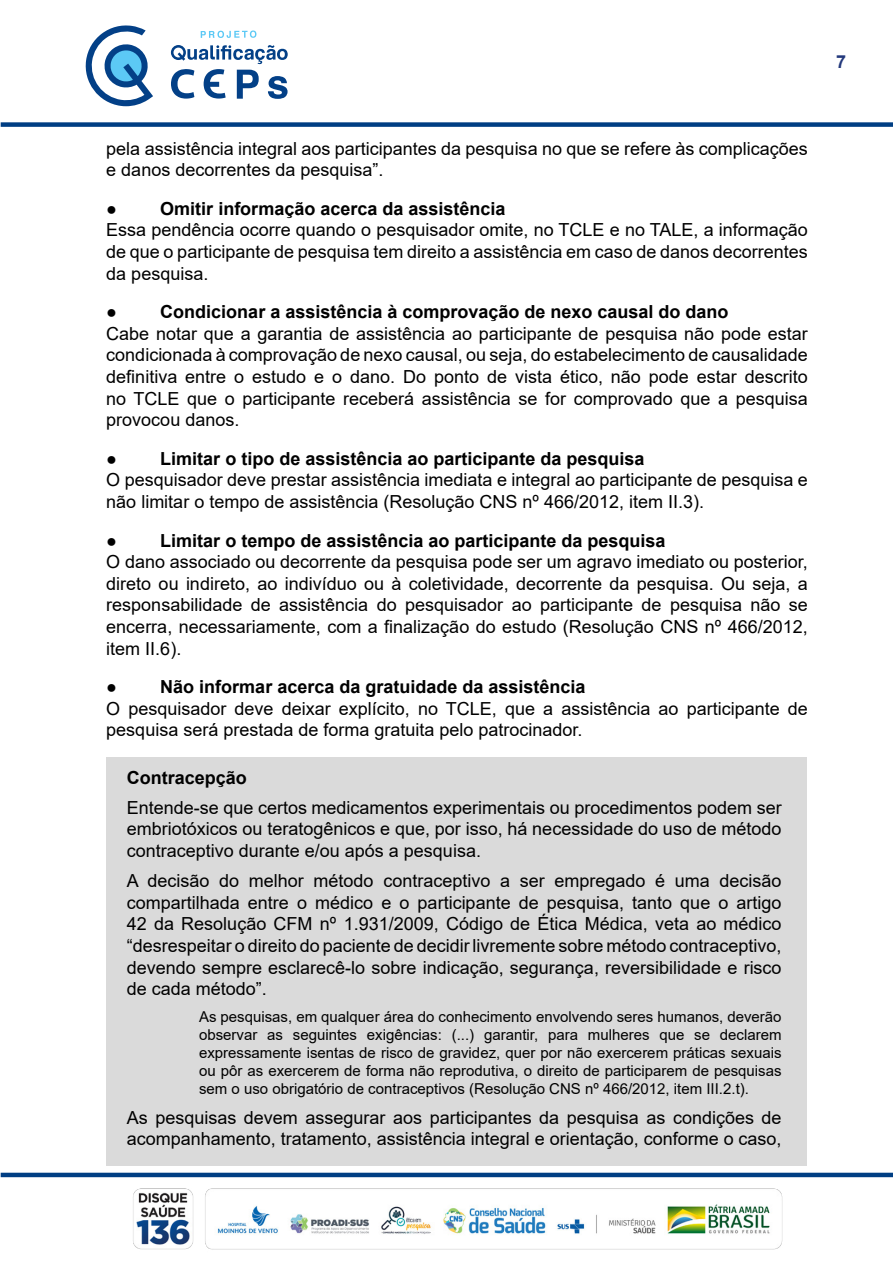
<style>
.page{position:relative;width:893px;height:1263px;background:#fff}
.page>*{position:absolute;margin:0;border:0;box-sizing:border-box;transform-origin:0 0}
.t1{font:18px/21.6px "Arial";color:#000}
.t2{font:700 18px "Arial";color:#000}
.t3{font:700 18px "Arial";color:#23397c}
.t4{font:15px/18px "Arial";color:#000;text-align:justify}
.s1{font-weight:700}
</style>
<div class="page">
<img style="left:107px;top:1172px;width:702px;height:78px">
<div style="left:1px;top:122px;width:892px;height:5px;background:#003e83"></div>
<hr style="left:1px;top:1173px;width:892px;height:4px;background:#003e83">
<svg style="left:85px;top:25px;width:68px;height:81px"></svg>
<svg style="left:171px;top:45px;width:117px;height:54px"></svg>
<svg style="left:201px;top:31px;width:55px;height:7px"></svg>
<div style="left:106px;top:757px;width:700px;height:408px;background:#dadada"></div>
<p class="t3" style="left:836px;top:49px;width:12px">7</p>
<p class="t1" style="left:106px;top:137px;width:703px">pela assistência integral aos participantes da pesquisa no que se refere às complicações e danos decorrentes da pesquisa”.</p>
<p class="t1" style="left:106px;top:197px;width:703px">● <span class="s1">Omitir informação acerca da assistência<br></span>Essa pendência ocorre quando o pesquisador omite, no TCLE e no TALE, a informação de que o participante de pesquisa tem direito a assistência em caso de danos decorrentes da pesquisa.</p>
<p class="t1" style="left:106px;top:301px;width:703px">● <span class="s1">Condicionar a assistência à comprovação de nexo causal do dano<br></span>Cabe notar que a garantia de assistência ao participante de pesquisa não pode estar condicionada à comprovação de nexo causal, ou seja, do estabelecimento de causalidade definitiva entre o estudo e o dano. Do ponto de vista ético, não pode estar descrito no TCLE que o participante receberá assistência se for comprovado que a pesquisa provocou danos.</p>
<p class="t1" style="left:106px;top:447px;width:703px">● <span class="s1">Limitar o tipo de assistência ao participante da pesquisa<br></span>O pesquisador deve prestar assistência imediata e integral ao participante de pesquisa e não limitar o tempo de assistência (Resolução CNS nº 466/2012, item II.3).</p>
<p class="t1" style="left:106px;top:529px;width:703px">● <span class="s1">Limitar o tempo de assistência ao participante da pesquisa<br></span>O dano associado ou decorrente da pesquisa pode ser um agravo imediato ou posterior, direto ou indireto, ao indivíduo ou à coletividade, decorrente da pesquisa. Ou seja, a responsabilidade de assistência do pesquisador ao participante de pesquisa não se encerra, necessariamente, com a finalização do estudo (Resolução CNS nº 466/2012, item II.6).</p>
<p class="t1" style="left:106px;top:676px;width:703px">● <span class="s1">Não informar acerca da gratuidade da assistência<br></span>O pesquisador deve deixar explícito, no TCLE, que a assistência ao participante de pesquisa será prestada de forma gratuita pelo patrocinador.</p>
<p class="t2" style="left:127px;top:765px;width:122px">Contracepção</p>
<p class="t1" style="left:127px;top:797px;width:656px;text-align:justify">Entende-se que certos medicamentos experimentais ou procedimentos podem ser embriotóxicos ou teratogênicos e que, por isso, há necessidade do uso de método contraceptivo durante e/ou após a pesquisa.</p>
<p class="t1" style="left:127px;top:870px;width:656px;text-align:justify">A decisão do melhor método contraceptivo a ser empregado é uma decisão compartilhada entre o médico e o participante de pesquisa, tanto que o artigo 42 da Resolução CFM nº 1.931/2009, Código de Ética Médica, veta ao médico “desrespeitar o direito do paciente de decidir livremente sobre método contraceptivo, devendo sempre esclarecê-lo sobre indicação, segurança, reversibilidade e risco de cada método”.</p>
<p class="t4" style="left:199px;top:1007px;width:584px">As pesquisas, em qualquer área do conhecimento envolvendo seres humanos, deverão observar as seguintes exigências: (...) garantir, para mulheres que se declarem expressamente isentas de risco de gravidez, quer por não exercerem práticas sexuais ou pôr as exercerem de forma não reprodutiva, o direito de participarem de pesquisas sem o uso obrigatório de contraceptivos (Resolução CNS nº 466/2012, item III.2.t).</p>
<p class="t1" style="left:127px;top:1106px;width:656px">As pesquisas devem assegurar aos participantes da pesquisa as condições de acompanhamento, tratamento, assistência integral e orientação, conforme o caso,</p>
</div>
